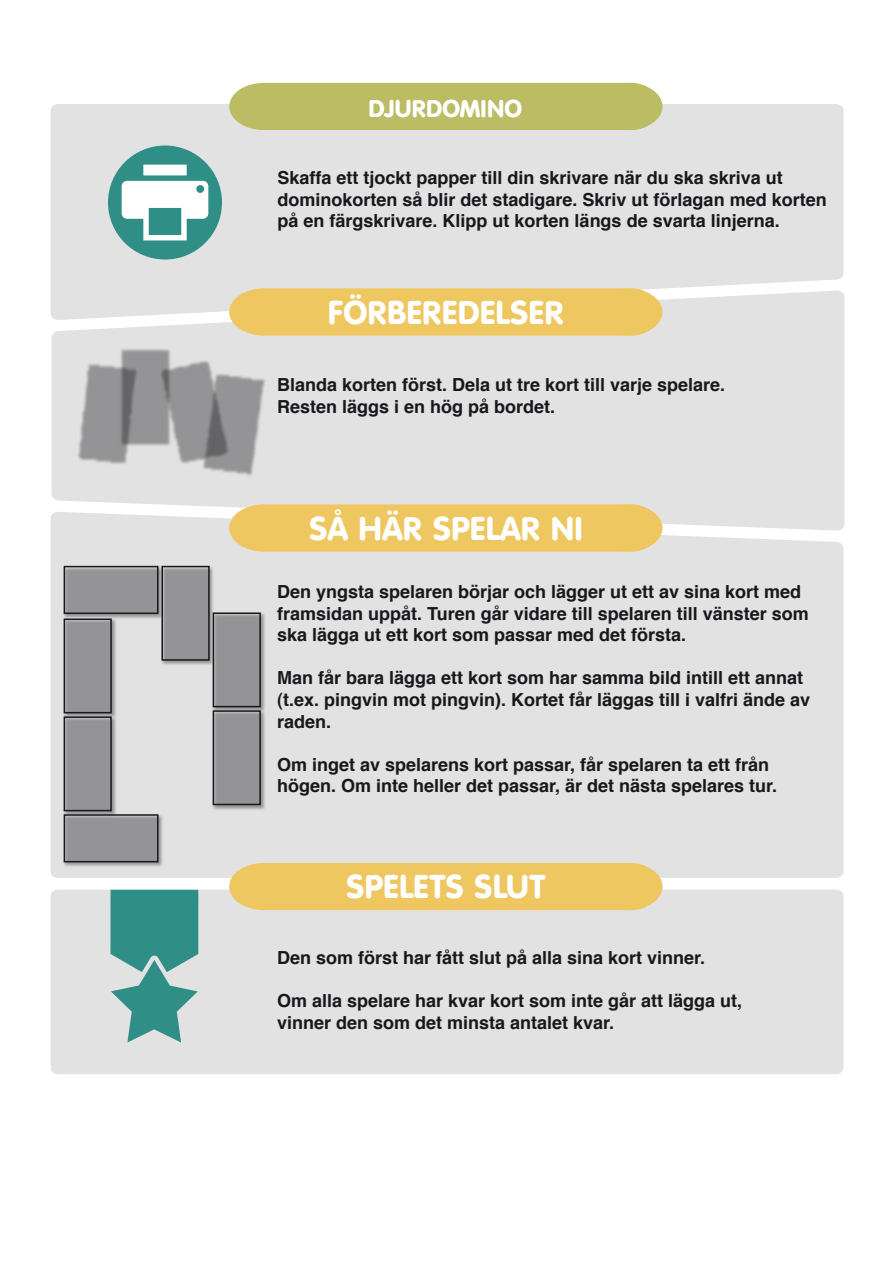
<style>
.page{position:relative;width:893px;height:1263px;background:#fff}
.page>*{position:absolute;margin:0;border:0;box-sizing:border-box;transform-origin:0 0}
.t1{font:34.5px "VAG Rounded";color:#fff}
.t2{font:25.5px "VAG Rounded";color:#fff}
.t3{font:700 18px/21.6px "Helvetica";color:#1a171c}
</style>
<div class="page">
<div style="left:50px;top:104px;width:793px;height:211px;background:#e2e2e2"></div>
<div style="left:51px;top:290px;width:793px;height:238px;background:#e2e2e2"></div>
<div style="left:50px;top:512px;width:793px;height:366px;background:#e2e2e2"></div>
<div style="left:50px;top:890px;width:793px;height:184px;background:#e2e2e2;border-radius:7px"></div>
<svg style="left:593px;top:288px;width:70px;height:48px"></svg>
<div style="left:229px;top:288px;width:428px;height:48px;background:#efc760"></div>
<svg style="left:593px;top:504px;width:70px;height:48px"></svg>
<div style="left:229px;top:504px;width:428px;height:48px;background:#efc760"></div>
<div style="left:593px;top:863px;width:70px;height:47px;background:#efc760;border-radius:50%"></div>
<div style="left:229px;top:863px;width:428px;height:47px;background:#efc760"></div>
<div style="left:593px;top:83px;width:70px;height:47px;background:#bbbc63;border-radius:50%"></div>
<div style="left:229px;top:83px;width:428px;height:47px;background:#bbbc64"></div>
<div style="left:108px;top:146px;width:114px;height:114px;background:#2f8f87;border-radius:50%"></div>
<svg style="left:122px;top:165px;width:86px;height:75px"></svg>
<svg style="left:110px;top:890px;width:88px;height:152px"></svg>
<img style="left:118px;top:346px;width:55px;height:101px">
<img style="left:159px;top:358px;width:72px;height:107px">
<img style="left:75px;top:361px;width:65px;height:104px">
<img style="left:201px;top:372px;width:66px;height:105px">
<img style="left:62px;top:564px;width:98px;height:56px">
<div style="left:64px;top:566px;width:94px;height:48px;border:2px solid #1a171c"></div>
<img style="left:62px;top:617px;width:56px;height:98px">
<div style="left:64px;top:618px;width:48px;height:95px;border:2px solid #1a171c"></div>
<img style="left:160px;top:564px;width:56px;height:103px">
<div style="left:161px;top:566px;width:49px;height:95px;border:2px solid #1a171c"></div>
<img style="left:62px;top:715px;width:56px;height:97px">
<div style="left:64px;top:716px;width:48px;height:95px;border:2px solid #1a171c"></div>
<img style="left:211px;top:611px;width:56px;height:98px">
<div style="left:213px;top:612px;width:48px;height:95px;border:2px solid #1a171c"></div>
<img style="left:62px;top:812px;width:103px;height:57px">
<div style="left:64px;top:814px;width:95px;height:48px;border:2px solid #1a171c"></div>
<img style="left:211px;top:709px;width:56px;height:102px">
<div style="left:213px;top:710px;width:48px;height:95px;border:2px solid #1a171c"></div>
<h2 class="t2" style="left:368px;top:93px;width:155px">DJURDOMINO</h2>
<p class="t3" style="left:278px;top:167px;width:551px">Skaffa ett tjockt papper till din skrivare när du ska skriva ut dominokorten så blir det stadigare. Skriv ut förlagan med korten på en färgskrivare. Klipp ut korten längs de svarta linjerna.</p>
<h1 class="t1" style="left:328px;top:292px;width:238px">FÖRBEREDELSER</h1>
<p class="t3" style="left:277px;top:374px;width:450px">Blanda korten först. Dela ut tre kort till varje spelare.<br>Resten läggs i en hög på bordet.</p>
<h1 class="t1" style="left:309px;top:508px;width:275px">SÅ HÄR SPELAR NI</h1>
<p class="t3" style="left:277px;top:581px;width:533px">Den yngsta spelaren börjar och lägger ut ett av sina kort med framsidan uppåt. Turen går vidare till spelaren till vänster som ska lägga ut ett kort som passar med det första.</p>
<p class="t3" style="left:277px;top:667px;width:535px">Man får bara lägga ett kort som har samma bild intill ett annat (t.ex. pingvin mot pingvin). Kortet får läggas till i valfri ände av raden.</p>
<p class="t3" style="left:277px;top:754px;width:502px">Om inget av spelarens kort passar, får spelaren ta ett från högen. Om inte heller det passar, är det nästa spelares tur.</p>
<h1 class="t1" style="left:346px;top:867px;width:201px">SPELETS SLUT</h1>
<p class="t3" style="left:277px;top:947px;width:430px">Den som först har fått slut på alla sina kort vinner.</p>
<p class="t3" style="left:277px;top:990px;width:467px">Om alla spelare har kvar kort som inte går att lägga ut, vinner den som det minsta antalet kvar.</p>
</div>
